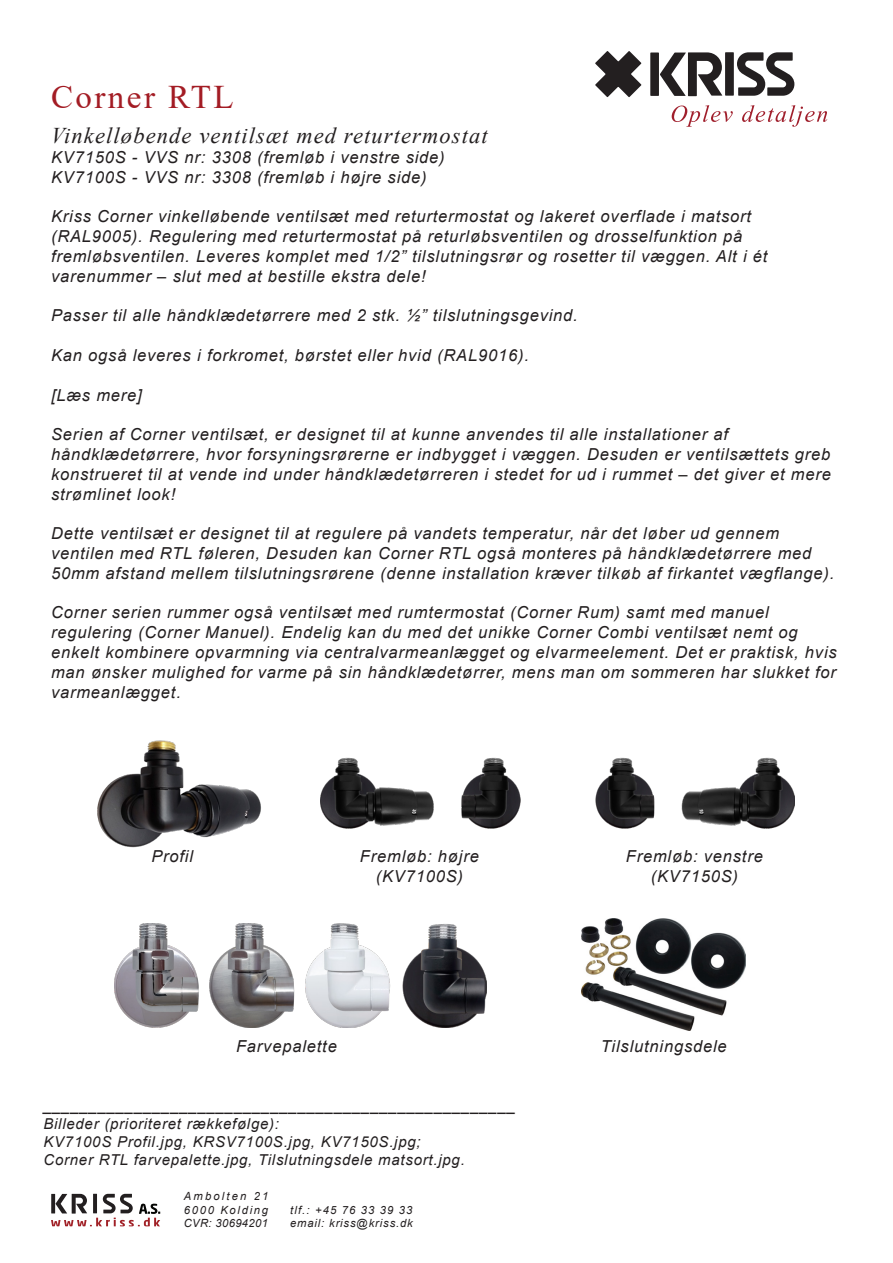
<style>
.page{position:relative;width:893px;height:1263px;background:#fff}
.page>*{position:absolute;margin:0;border:0;box-sizing:border-box;transform-origin:0 0}
.head1_Times_Red_Left{font:33px "Times New Roman";letter-spacing:.075em;color:#a31c24}
.t1{font:italic 22.5px "Times New Roman";letter-spacing:.05em;color:#231f20}
.t2{font:italic 16.5px/19.8px "Arial";letter-spacing:.05em;color:#231f20}
.t3{font:italic 15px "Arial";letter-spacing:.05em;color:#231f20}
.t4{font:italic 11.25px/13.5px "Arial";letter-spacing:.075em;color:#231f20}
.t5{font:italic 11.25px/13.5px "Arial";letter-spacing:.1em;color:#231f20;text-align:justify}
</style>
<div class="page">
<svg style="left:737px;top:52px;width:57px;height:44px"></svg>
<div style="left:725px;top:52px;width:9px;height:44px;background:#231f20"></div>
<svg style="left:595px;top:51px;width:46px;height:46px"></svg>
<svg style="left:650px;top:52px;width:72px;height:44px"></svg>
<svg style="left:672px;top:105px;width:61px;height:22px"></svg>
<svg style="left:742px;top:105px;width:85px;height:22px"></svg>
<svg style="left:51px;top:1194px;width:109px;height:32px"></svg>
<img style="left:582px;top:918px;width:164px;height:112px">
<img style="left:321px;top:757px;width:199px;height:72px">
<img style="left:97px;top:740px;width:164px;height:108px">
<img style="left:115px;top:924px;width:371px;height:104px">
<img style="left:595px;top:757px;width:199px;height:72px">
<p class="head1_Times_Red_Left" style="left:51px;top:74px;width:184px">Corner RTL</p>
<p class="t1" style="left:51px;top:120px;width:438px">Vinkelløbende ventilsæt med returtermostat</p>
<p class="t2" style="left:51px;top:148px;width:395px">KV7150S - VVS nr: 3308 (fremløb i venstre side)</p>
<p class="t2" style="left:51px;top:167px;width:377px">KV7100S - VVS nr: 3308 (fremløb i højre side)</p>
<p class="t2" style="left:51px;top:207px;width:718px">Kriss Corner vinkelløbende ventilsæt med returtermostat og lakeret overflade i matsort (RAL9005). Regulering med returtermostat på returløbsventilen og drosselfunktion på fremløbsventilen. Leveres komplet med 1/2” tilslutningsrør og rosetter til væggen. Alt i ét varenummer – slut med at bestille ekstra dele!</p>
<p class="t2" style="left:51px;top:306px;width:528px">Passer til alle håndklædetørrere med 2 stk. ½” tilslutningsgevind.</p>
<p class="t2" style="left:51px;top:346px;width:479px">Kan også leveres i forkromet, børstet eller hvid (RAL9016).</p>
<p class="t2" style="left:51px;top:385px;width:92px">[Læs mere]</p>
<p class="t2" style="left:51px;top:425px;width:781px">Serien af Corner ventilsæt, er designet til at kunne anvendes til alle installationer af håndklædetørrere, hvor forsyningsrørerne er indbygget i væggen. Desuden er ventilsættets greb konstrueret til at vende ind under håndklædetørreren i stedet for ud i rummet – det giver et mere strømlinet look!</p>
<p class="t2" style="left:51px;top:524px;width:785px">Dette ventilsæt er designet til at regulere på vandets temperatur, når det løber ud gennem ventilen med RTL føleren, Desuden kan Corner RTL også monteres på håndklædetørrere med<br>50mm afstand mellem tilslutningsrørene (denne installation kræver tilkøb af firkantet vægflange).</p>
<p class="t2" style="left:51px;top:603px;width:787px">Corner serien rummer også ventilsæt med rumtermostat (Corner Rum) samt med manuel regulering (Corner Manuel). Endelig kan du med det unikke Corner Combi ventilsæt nemt og enkelt kombinere opvarmning via centralvarmeanlægget og elvarmeelement. Det er praktisk, hvis man ønsker mulighed for varme på sin håndklædetørrer, mens man om sommeren har slukket for varmeanlægget.</p>
<p class="t2" style="left:151px;top:847px;width:43px">Profil</p>
<p class="t2" style="left:360px;top:847px;width:120px">Fremløb: højre</p>
<p class="t2" style="left:376px;top:867px;width:89px">(KV7100S)</p>
<p class="t2" style="left:626px;top:847px;width:139px">Fremløb: venstre</p>
<p class="t2" style="left:651px;top:867px;width:89px">(KV7150S)</p>
<p class="t2" style="left:236px;top:1036px;width:102px">Farvepalette</p>
<p class="t2" style="left:601px;top:1036px;width:127px">Tilslutningsdele</p>
<p class="t3" style="left:43px;top:1096px;width:473px">____________________________________________________</p>
<p class="t3" style="left:43px;top:1114px;width:237px">Billeder (prioriteret rækkefølge):</p>
<p class="t3" style="left:43px;top:1132px;width:379px">KV7100S Profil.jpg, KRSV7100S.jpg, KV7150S.jpg;</p>
<p class="t3" style="left:43px;top:1150px;width:423px">Corner RTL farvepalette.jpg, Tilslutningsdele matsort.jpg.</p>
<p class="t5" style="left:184px;top:1190px;width:86px">Ambolten 21<br>6000 Kolding CVR: 30694201</p>
<p class="t4" style="left:290px;top:1203px;width:124px">tlf.: +45 76 33 39 33 email: kriss@kriss.dk</p>
</div>
